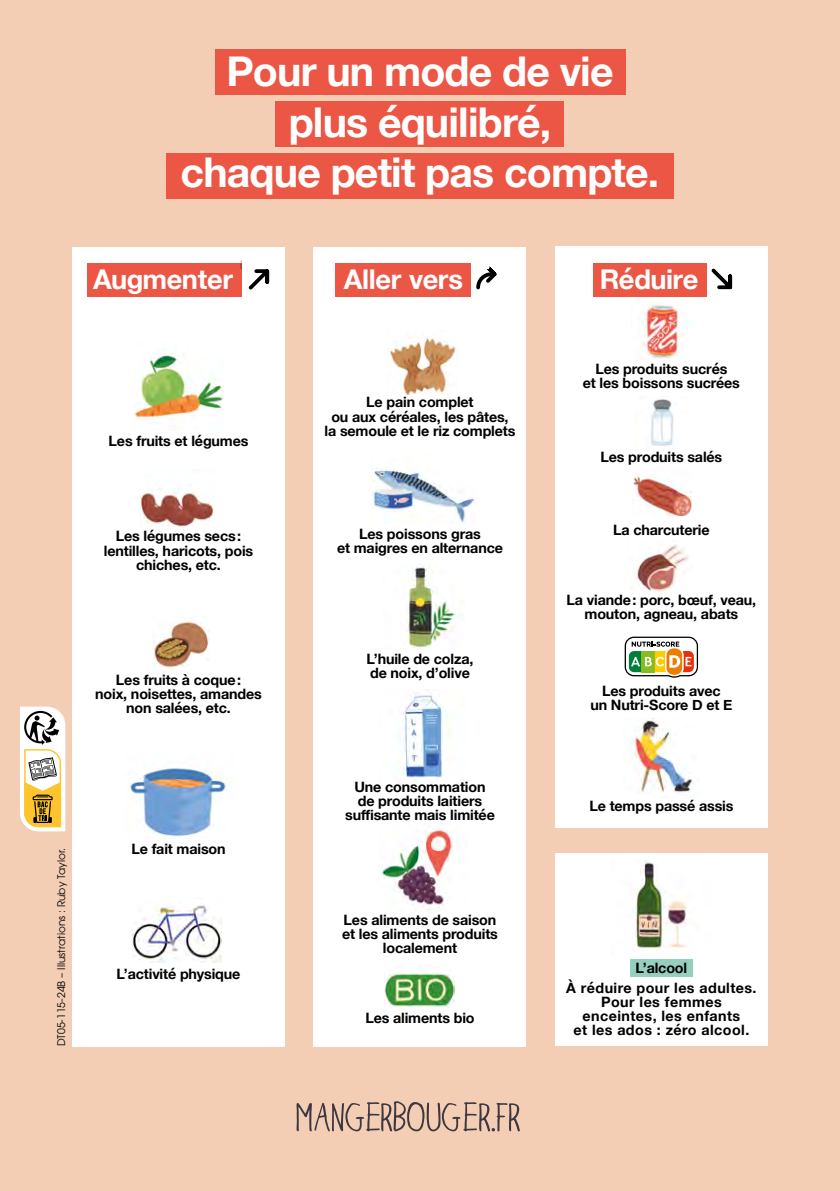
<style>
.page{position:relative;width:840px;height:1191px;background:#fff}
.page>*{position:absolute;margin:0;border:0;box-sizing:border-box;transform-origin:0 0}
.t1{font:700 41px "Helvetica Neue";letter-spacing:-.02em;color:#fff}
.t2{font:700 27.2px "Helvetica Neue";letter-spacing:-.02em;color:#fff}
.t3{font:700 14.2px/14.2px "Helvetica Neue";letter-spacing:-.01em;color:#000;text-align:center}
.t4{font:700 14.2px/14px "Helvetica Neue";letter-spacing:.03em;color:#000;text-align:center}
.t5{font:10.4px "ITC Avant Garde Std";color:#000}
</style>
<div class="page">
<div style="left:0;top:0;width:839px;height:1191px;background:#f3cdb4"></div>
<div style="left:166px;top:153px;width:507px;height:45px;background:#eb5645"></div>
<div style="left:215px;top:49px;width:409px;height:46px;background:#eb5645"></div>
<div style="left:275px;top:101px;width:289px;height:46px;background:#eb5645"></div>
<svg style="left:296px;top:1101px;width:223px;height:30px"></svg>
<div style="left:72px;top:247px;width:212px;height:799px;background:#fff"></div>
<div style="left:555px;top:247px;width:212px;height:581px;background:#fff"></div>
<div style="left:555px;top:853px;width:212px;height:193px;background:#fff"></div>
<div style="left:313px;top:247px;width:213px;height:799px;background:#fff"></div>
<div style="left:592px;top:263px;width:114px;height:33px;background:#eb5645"></div>
<div style="left:335px;top:263px;width:135px;height:33px;background:#eb5645"></div>
<div style="left:87px;top:263px;width:154px;height:33px;background:#eb5645"></div>
<svg style="left:248px;top:269px;width:21px;height:20px"></svg>
<svg style="left:711px;top:269px;width:22px;height:21px"></svg>
<svg style="left:476px;top:266px;width:21px;height:24px"></svg>
<svg style="left:624px;top:636px;width:73px;height:41px"></svg>
<img style="left:134px;top:353px;width:89px;height:67px">
<img style="left:141px;top:490px;width:73px;height:37px">
<img style="left:152px;top:621px;width:57px;height:48px">
<img style="left:129px;top:768px;width:99px;height:70px">
<img style="left:133px;top:905px;width:89px;height:57px">
<img style="left:389px;top:330px;width:67px;height:64px">
<img style="left:370px;top:468px;width:105px;height:56px">
<img style="left:406px;top:564px;width:58px;height:84px">
<img style="left:398px;top:689px;width:53px;height:96px">
<img style="left:379px;top:823px;width:74px;height:88px">
<img style="left:384px;top:965px;width:70px;height:49px">
<img style="left:632px;top:718px;width:62px;height:77px">
<img style="left:635px;top:544px;width:54px;height:49px">
<img style="left:632px;top:474px;width:59px;height:41px">
<img style="left:651px;top:396px;width:23px;height:50px">
<img style="left:641px;top:301px;width:49px;height:58px">
<img style="left:632px;top:860px;width:56px;height:90px">
<div style="left:629px;top:959px;width:63px;height:17px;background:#95cfbd"></div>
<svg style="left:20px;top:706px;width:45px;height:125px;background:#d5c6a1"></svg>
<p class="t1" style="left:226px;top:39px;width:388px">Pour un mode de vie</p>
<p class="t1" style="left:288px;top:90px;width:264px">plus équilibré,</p>
<p class="t1" style="left:180px;top:140px;width:480px">chaque petit pas compte.</p>
<p class="t2" style="left:93px;top:258px;width:141px">Augmenter</p>
<p class="t2" style="left:599px;top:258px;width:100px">Réduire</p>
<p class="t2" style="left:343px;top:258px;width:121px">Aller vers</p>
<p class="t3" style="left:108px;top:434px;width:141px">Les fruits et légumes</p>
<p class="t3" style="left:104px;top:529px;width:151px">Les légumes secs: lentilles, haricots, pois chiches, etc.</p>
<p class="t3" style="left:95px;top:673px;width:168px">Les fruits à coque:<br>noix, noisettes, amandes non salées, etc.</p>
<p class="t5" style="left:55px;top:1046px;width:200px;rotate:-90deg">DT05-115-24B – Illustrations : Ruby Taylor.</p>
<p class="t3" style="left:131px;top:842px;width:96px">Le fait maison</p>
<p class="t3" style="left:117px;top:967px;width:125px">L’activité physique</p>
<p class="t3" style="left:324px;top:395px;width:192px">Le pain complet<br>ou aux céréales, les pâtes, la semoule et le riz complets</p>
<p class="t3" style="left:337px;top:527px;width:167px">Les poissons gras<br>et maigres en alternance</p>
<p class="t3" style="left:366px;top:652px;width:108px;text-align:left">L’huile de colza, de noix, d’olive</p>
<p class="t3" style="left:345px;top:780px;width:151px">Une consommation de produits laitiers suffisante mais limitée</p>
<p class="t3" style="left:342px;top:912px;width:157px">Les aliments de saison et les aliments produits localement</p>
<p class="t3" style="left:365px;top:1010px;width:111px">Les aliments bio</p>
<p class="t3" style="left:595px;top:362px;width:133px">Les produits sucrés</p>
<p class="t3" style="left:582px;top:376px;width:158px">et les boissons sucrées</p>
<p class="t3" style="left:600px;top:450px;width:123px">Les produits salés</p>
<p class="t3" style="left:613px;top:523px;width:98px">La charcuterie</p>
<p class="t3" style="left:566px;top:593px;width:191px">La viande: porc, bœuf, veau, mouton, agneau, abats</p>
<p class="t3" style="left:590px;top:684px;width:143px">Les produits avec<br>un Nutri-Score D et E</p>
<p class="t3" style="left:589px;top:798px;width:145px">Le temps passé assis</p>
<p class="t3" style="left:635px;top:961px;width:53px">L’alcool</p>
<p class="t4" style="left:566px;top:981px;width:192px">À réduire pour les adultes.</p>
<p class="t4" style="left:573px;top:995px;width:177px">Pour les femmes enceintes, les enfants<br>et les ados : zéro alcool.</p>
</div>
